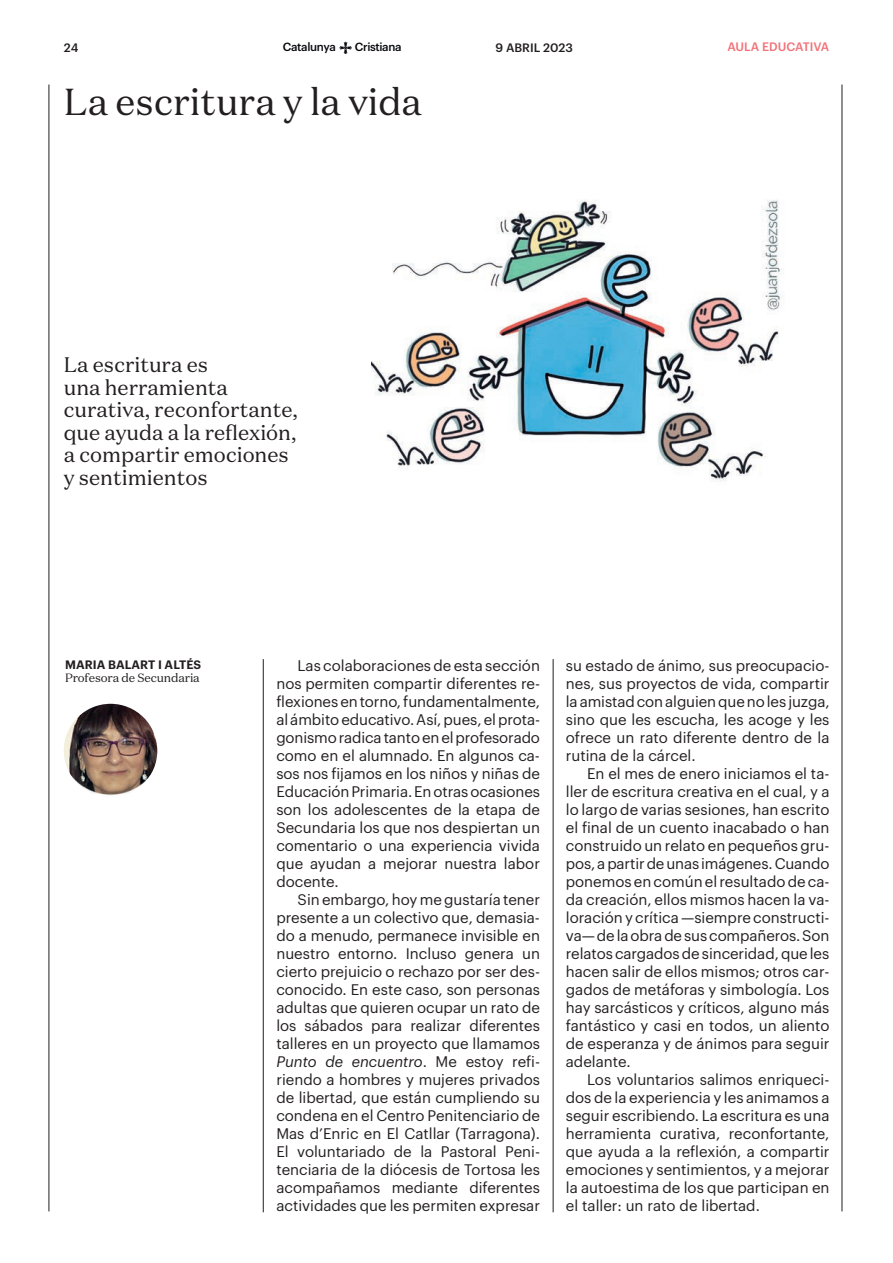
<style>
.page{position:relative;width:893px;height:1263px;background:#fff}
.page>*{position:absolute;margin:0;border:0;box-sizing:border-box;transform-origin:0 0}
.t1{font:37.5px "Domaine Text";color:#231f20}
.t2{font:21px/22.5px "Domaine Text";color:#231f20}
.t3{font:15px/18px "Graphik";color:#231f20;text-align:justify}
.t4{font:12px "Domaine Text";letter-spacing:-.01em;color:#231f20}
.t5{font:600 12px "Graphik";letter-spacing:.005em;color:#231f20}
.t6{font:500 12px "Graphik";color:#f27278}
.t7{font:500 12px "Graphik";color:#231f20}
.t8{font:500 11.55px "Graphik";letter-spacing:-.03em;color:#07090c}
.s1{font-style:italic}
</style>
<div class="page">
<svg style="left:339px;top:42px;width:13px;height:12px"></svg>
<hr style="left:49px;top:85px;width:1px;height:1126px;background:#231f20">
<hr style="left:842px;top:85px;width:1px;height:1126px;background:#231f20">
<img style="left:371px;top:199px;width:411px;height:283px">
<hr style="left:263px;top:659px;width:1px;height:553px;background:#231f20">
<hr style="left:553px;top:659px;width:1px;height:553px;background:#231f20">
<img style="left:64px;top:704px;width:93px;height:93px;border-radius:47px">
<p class="t7" style="left:64px;top:38px;width:16px">24</p>
<p class="t8" style="left:283px;top:38px;width:54px">Catalunya</p>
<p class="t8" style="left:355px;top:38px;width:48px">Cristiana</p>
<p class="t7" style="left:495px;top:38px;width:79px">9 ABRIL 2023</p>
<p class="t6" style="left:727px;top:38px;width:103px">AULA EDUCATIVA</p>
<h1 class="t1" style="left:64px;top:78px;width:360px">La escritura y la vida</h1>
<h2 class="t2" style="left:64px;top:353px;width:236px">La escritura es<br>una herramienta curativa, reconfortante, que ayuda a la reflexión, a compartir emociones y sentimientos</h2>
<p class="t5" style="left:65px;top:655px;width:138px">MARIA BALART I ALTÉS</p>
<p class="t4" style="left:65px;top:671px;width:136px">Profesora de Secundaria</p>
<p class="t3" style="left:276px;top:656px;width:265px;text-indent:21px">Las colaboraciones de esta sección nos permiten compartir diferentes re&shy;flexiones en torno, fundamentalmente, al ámbito educativo. Así, pues, el prota&shy;gonismo radica tanto en el profesorado como en el alumnado. En algunos ca&shy;sos nos fijamos en los niños y niñas de Educación Primaria. En otras ocasiones son los adolescentes de la etapa de Secundaria los que nos despiertan un comentario o una experiencia vivida que ayudan a mejorar nuestra labor docente.</p>
<p class="t3" style="left:276px;top:890px;width:265px;text-indent:21px">Sin embargo, hoy me gustaría tener presente a un colectivo que, demasia&shy;do a menudo, permanece invisible en nuestro entorno. Incluso genera un cierto prejuicio o rechazo por ser des&shy;conocido. En este caso, son personas adultas que quieren ocupar un rato de los sábados para realizar diferentes talleres en un proyecto que llamamos <span class="s1">Punto de encuentro</span>. Me estoy refi&shy;riendo a hombres y mujeres privados de libertad, que están cumpliendo su condena en el Centro Penitenciario de Mas d’Enric en El Catllar (Tarragona).<br>El voluntariado de la Pastoral Peni&shy;tenciaria de la diócesis de Tortosa les acompañamos mediante diferentes actividades que les permiten expresar</p>
<p class="t3" style="left:566px;top:656px;width:265px">su estado de ánimo, sus preocupacio&shy;nes, sus proyectos de vida, compartir la amistad con alguien que no les juzga, sino que les escucha, les acoge y les ofrece un rato diferente dentro de la rutina de la cárcel.</p>
<p class="t3" style="left:566px;top:764px;width:265px;text-indent:21px">En el mes de enero iniciamos el ta&shy;ller de escritura creativa en el cual, y a lo largo de varias sesiones, han escrito el final de un cuento inacabado o han construido un relato en pequeños gru&shy;pos, a partir de unas imágenes. Cuando ponemos en común el resultado de ca&shy;da creación, ellos mismos hacen la va&shy;loración y crítica —siempre constructi&shy;va— de la obra de sus compañeros. Son relatos cargados de sinceridad, que les hacen salir de ellos mismos; otros car&shy;gados de metáforas y simbología. Los hay sarcásticos y críticos, alguno más fantástico y casi en todos, un aliento de esperanza y de ánimos para seguir adelante.</p>
<p class="t3" style="left:566px;top:1070px;width:265px;text-indent:21px">Los voluntarios salimos enriqueci&shy;dos de la experiencia y les animamos a seguir escribiendo. La escritura es una herramienta curativa, reconfortante, que ayuda a la reflexión, a compartir emociones y sentimientos, y a mejorar la autoestima de los que participan en el taller: un rato de libertad.</p>
</div>
